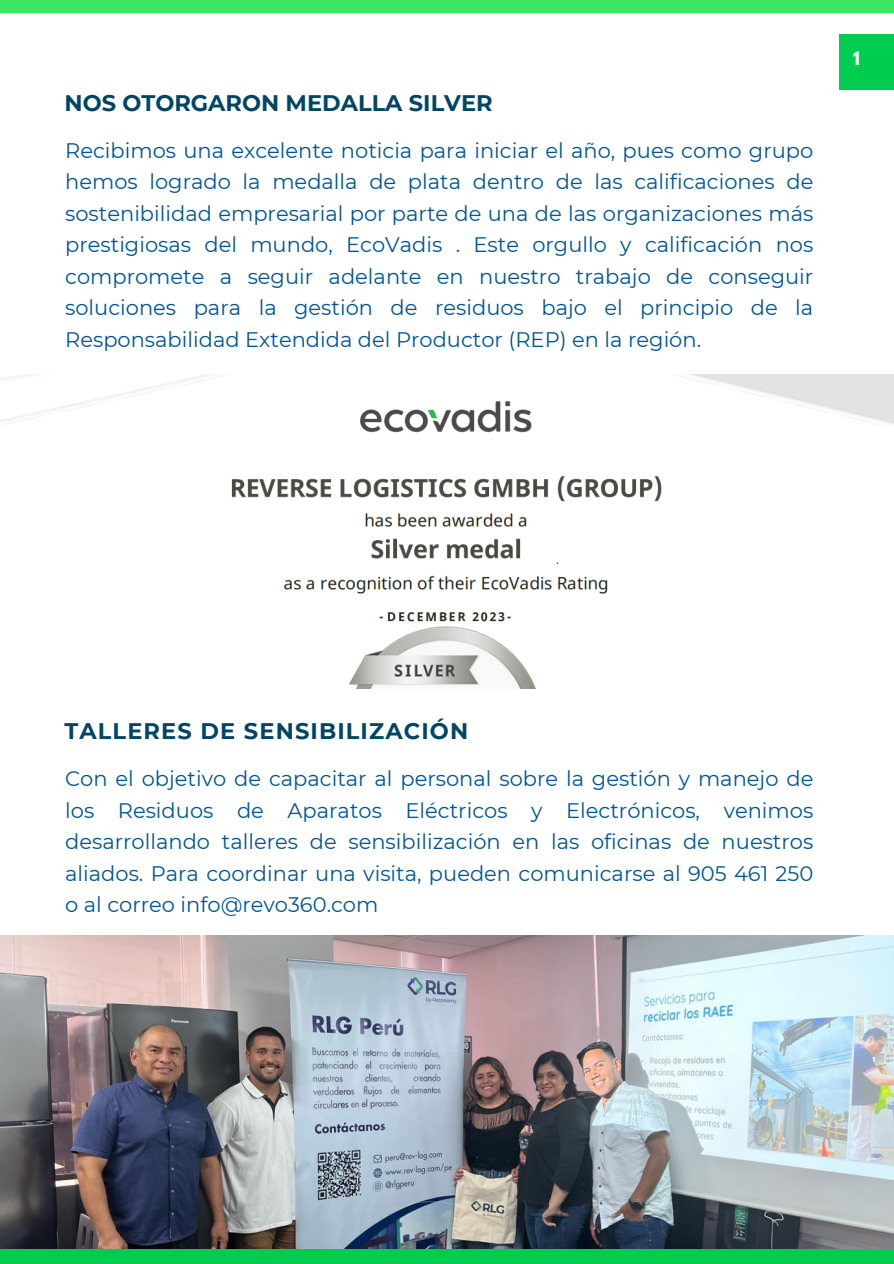
<style>
.page{position:relative;width:894px;height:1264px;background:#fff}
.page>*{position:absolute;margin:0;border:0;box-sizing:border-box;transform-origin:0 0}
.t1{font:700 22.5px "Montserrat";color:#004664}
.t2{font:700 22.5px "Montserrat";letter-spacing:.05em;color:#004664}
.t3{font:21px/31.5px "Montserrat";color:#005596;text-align:justify}
.t4{font:700 16.5px "League Spartan";color:#fff}
</style>
<div class="page">
<div style="left:0;top:0;width:893px;height:12px;background:#3ce664"></div>
<img style="left:0;top:935px;width:893px;height:314px">
<div style="left:0;top:1249px;width:893px;height:14px;background:#00cd50"></div>
<div style="left:839px;top:34px;width:54px;height:55px;background:#00cd50"></div>
<img style="left:0;top:374px;width:893px;height:314px">
<p class="t1" style="left:64px;top:89px;width:429px">NOS OTORGARON MEDALLA SILVER</p>
<p class="t3" style="left:65px;top:134px;width:749px">Recibimos una excelente noticia para iniciar el año, pues como grupo hemos logrado la medalla de plata dentro de las calificaciones de sostenibilidad empresarial por parte de una de las organizaciones más prestigiosas del mundo, EcoVadis . Este orgullo y calificación nos compromete a seguir adelante en nuestro trabajo de conseguir soluciones para la gestión de residuos bajo el principio de la Responsabilidad Extendida del Productor (REP) en la región.</p>
<p class="t4" style="left:852px;top:51px;width:8px">1</p>
<p class="t2" style="left:64px;top:716px;width:405px">TALLERES DE SENSIBILIZACIÓN</p>
<h1 class="t3" style="left:65px;top:762px;width:749px">Con el objetivo de capacitar al personal sobre la gestión y manejo de los Residuos de Aparatos Eléctricos y Electrónicos, venimos desarrollando talleres de sensibilización en las oficinas de nuestros aliados. Para coordinar una visita, pueden comunicarse al 905 461 250 o al correo info@revo360.com</h1>
</div>
